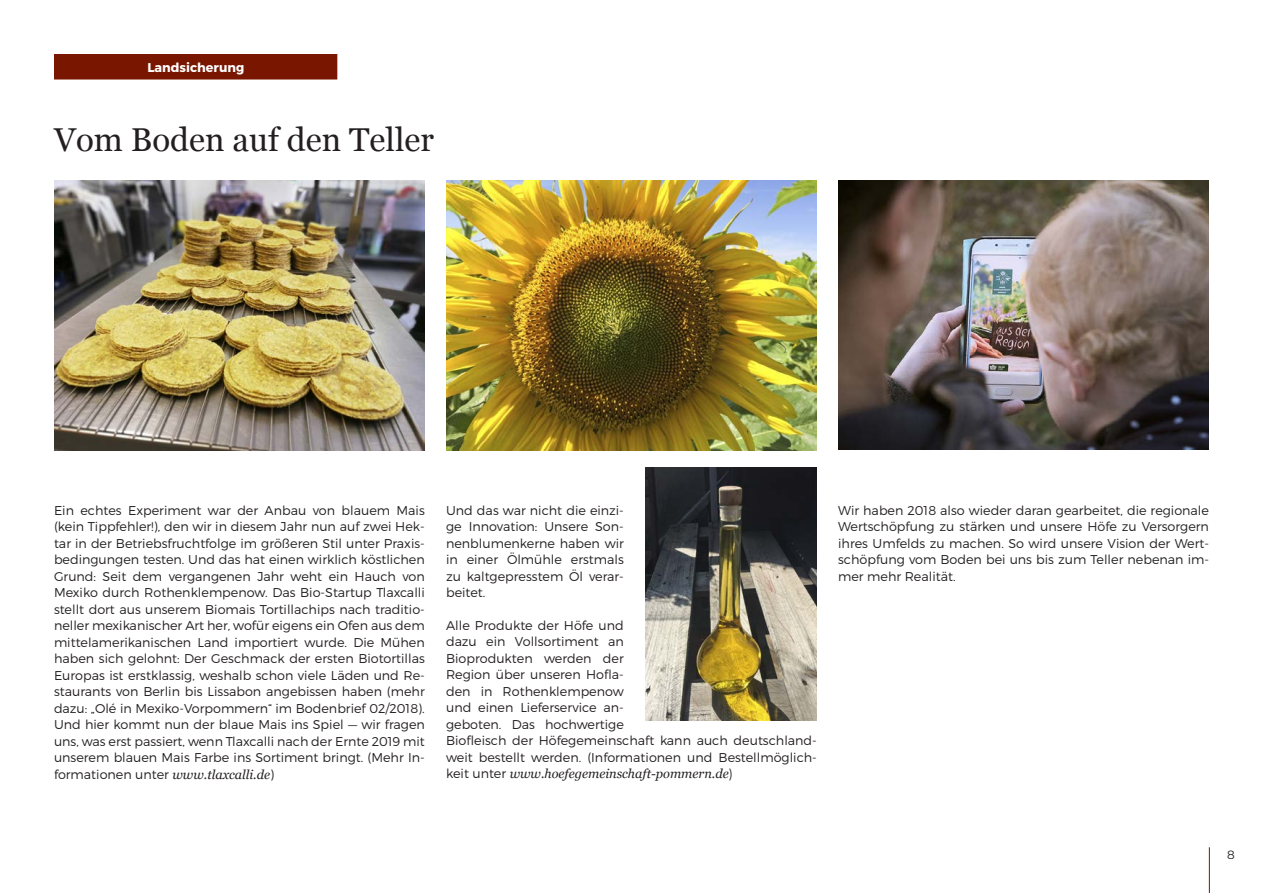
<style>
.page{position:relative;width:1263px;height:893px;background:#fff}
.page>*{position:absolute;margin:0;border:0;box-sizing:border-box;transform-origin:0 0}
.t1{font:33px "Georgia";color:#231f20}
.t2{font:300 12.75px/16.5px "Montserrat";color:#231f20;text-align:justify}
.t3{font:italic 12.75px "Georgia";color:#231f20}
.t4{font:700 12.75px "Montserrat";color:#fff}
.t5{font:12px "Montserrat";color:#231f20}
.s1{font-family:"Georgia";font-weight:400;font-style:italic}
.s2{font-family:"Montserrat";font-weight:300;font-style:normal}
.s3{font-family:"Montserrat";font-style:normal}
</style>
<div class="page">
<hr style="left:1209px;top:847px;width:1px;height:46px;background:#791600">
<img style="left:838px;top:180px;width:371px;height:270px">
<img style="left:54px;top:180px;width:371px;height:270px">
<img style="left:446px;top:180px;width:371px;height:270px">
<img style="left:645px;top:468px;width:172px;height:252px">
<div style="left:54px;top:54px;width:283px;height:26px;background:#791600;border:2px solid #791600"></div>
<p class="t4" style="left:147px;top:59px;width:98px">Landsicherung</p>
<h1 class="t1" style="left:54px;top:115px;width:381px">Vom Boden auf den Teller</h1>
<p class="t2" style="left:54px;top:502px;width:372px">Ein echtes Experiment war der Anbau von blauem Mais (kein Tippfehler!), den wir in diesem Jahr nun auf zwei Hek&shy;tar in der Betriebsfruchtfolge im größeren Stil unter Praxis&shy;bedingungen testen. Und das hat einen wirklich köstlichen Grund: Seit dem vergangenen Jahr weht ein Hauch von Mexiko durch Rothenklempenow. Das Bio-Startup Tlaxcalli stellt dort aus unserem Biomais Tortillachips nach traditio&shy;neller mexikanischer Art her, wofür eigens ein Ofen aus dem mittelamerikanischen Land importiert wurde. Die Mühen haben sich gelohnt: Der Geschmack der ersten Biotortillas Europas ist erstklassig, weshalb schon viele Läden und Re&shy;staurants von Berlin bis Lissabon angebissen haben (mehr dazu: „Olé in Mexiko-Vorpommern“ im Bodenbrief 02/2018).<br>Und hier kommt nun der blaue Mais ins Spiel — wir fragen uns, was erst passiert, wenn Tlaxcalli nach der Ernte 2019 mit unserem blauen Mais Farbe ins Sortiment bringt. (Mehr In&shy;formationen unter <span class="s1">www.tlaxcalli.de</span>)</p>
<p class="t2" style="left:446px;top:502px;width:179px">Und das war nicht die einzi&shy;ge Innovation: Unsere Son&shy;nenblumenkerne haben wir in einer Ölmühle erstmals zu kaltgepresstem Öl verar&shy;beitet.</p>
<p class="t2" style="left:446px;top:617px;width:372px;text-align:left">Alle Produkte der Höfe und<br>dazu ein Vollsortiment an<br>Bioprodukten werden der<br>Region über unseren Hofla-<br>den in Rothenklempenow<br>und einen Lieferservice an-<br>geboten. Das hochwertige<br>Biofleisch der Höfegemeinschaft kann auch deutschland&shy;weit bestellt werden. (Informationen und Bestellmöglich-</p>
<p class="t3" style="left:446px;top:765px;width:288px"><span class="s2">keit unter</span> www.hoefegemeinschaft-pommern.de<span class="s3">)</span></p>
<p class="t2" style="left:838px;top:502px;width:372px">Wir haben 2018 also wieder daran gearbeitet, die regionale Wertschöpfung zu stärken und unsere Höfe zu Versorgern ihres Umfelds zu machen. So wird unsere Vision der Wert&shy;schöpfung vom Boden bei uns bis zum Teller nebenan im&shy;mer mehr Realität.</p>
<p class="t5" style="left:1227px;top:846px;width:9px">8</p>
</div>
